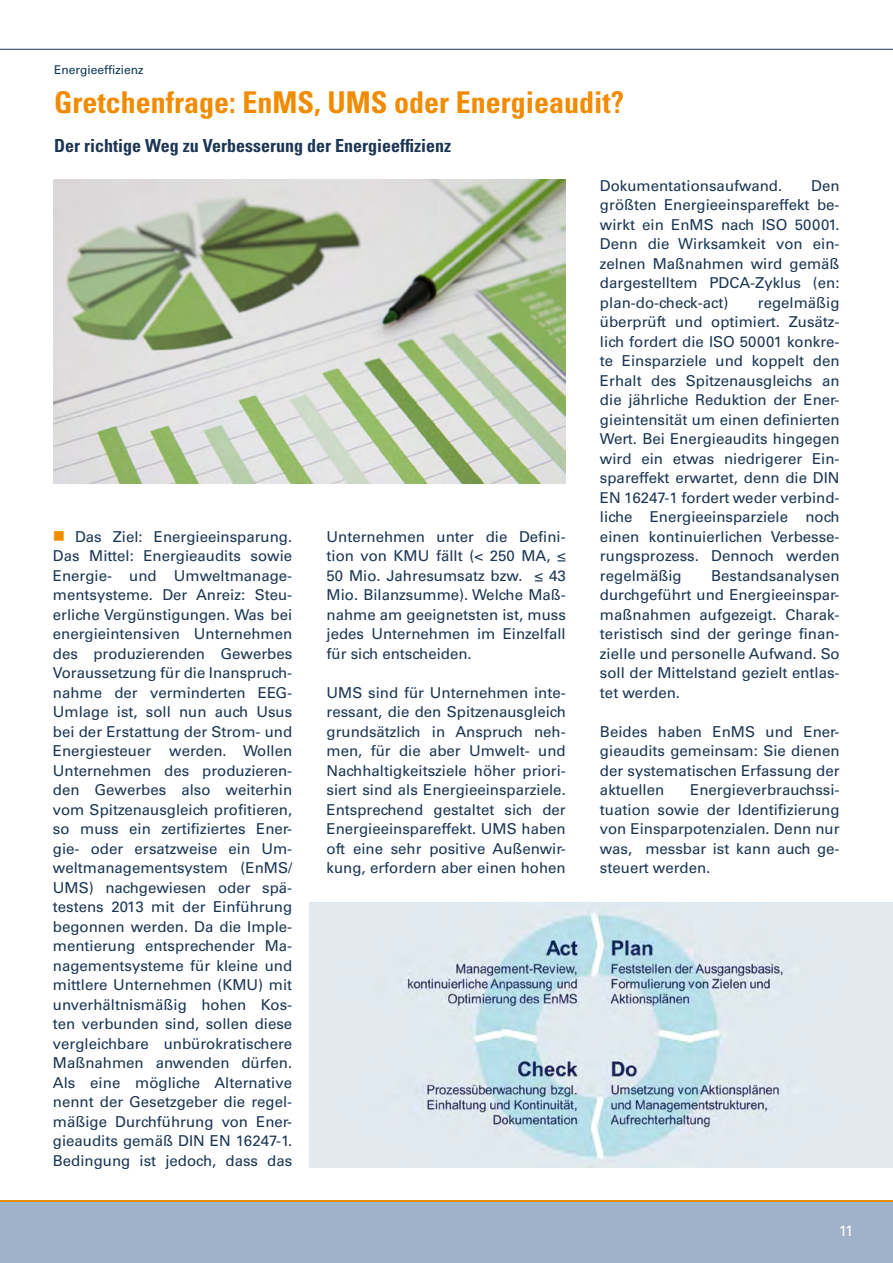
<style>
.page{position:relative;width:893px;height:1263px;background:#fff}
.page>*{position:absolute;margin:0;border:0;box-sizing:border-box;transform-origin:0 0}
.t1{font:700 condensed 30px "Univers LT";color:#f18c02}
.t2{font:700 condensed 18px "Univers LT";color:#1b3553}
.t3{font:500 15px/19.5px "Univers CE";color:#1b3553;text-align:justify}
.t4{font:500 15px "Univers CE";color:#fff}
.t5{font:500 12px "Univers CE";color:#0c3753}
.s1{color:#f18c02}
</style>
<div class="page">
<div style="left:0;top:1200px;width:893px;height:12px;background:#f18c02"></div>
<div style="left:0;top:1202px;width:893px;height:61px;background:#9fb2c9"></div>
<hr style="left:0;top:49px;width:893px;height:1px;background:#1b3553">
<img style="left:54px;top:179px;width:511px;height:304px">
<img style="left:310px;top:902px;width:583px;height:266px">
<p class="t5" style="left:54px;top:63px;width:91px">Energieeffizienz</p>
<h1 class="t1" style="left:54px;top:84px;width:571px">Gretchenfrage: EnMS, UMS oder Energieaudit?</h1>
<p class="t2" style="left:54px;top:134px;width:398px">Der richtige Weg zu Verbesserung der Energieeffizienz</p>
<p class="t3" style="left:53px;top:527px;width:241px"><span class="s1">■</span> Das Ziel: Energieeinsparung.<br>Das Mittel: Energieaudits sowie Energie- und Umweltmanage&shy;mentsysteme. Der Anreiz: Steu&shy;erliche Vergünstigungen. Was bei energieintensiven Unternehmen des produzierenden Gewerbes Voraussetzung für die Inanspruch&shy;nahme der verminderten EEG-Umlage ist, soll nun auch Usus bei der Erstattung der Strom- und Energiesteuer werden. Wollen Unternehmen des produzieren&shy;den Gewerbes also weiterhin vom Spitzenausgleich profitieren, so muss ein zertifiziertes Ener&shy;gie- oder ersatzweise ein Um&shy;weltmanagementsystem (EnMS/ UMS) nachgewiesen oder spä&shy;testens 2013 mit der Einführung begonnen werden. Da die Imple&shy;mentierung entsprechender Ma&shy;nagementsysteme für kleine und mittlere Unternehmen (KMU) mit unverhältnismäßig hohen Kos&shy;ten verbunden sind, sollen diese vergleichbare unbürokratischere Maßnahmen anwenden dürfen.<br>Als eine mögliche Alternative nennt der Gesetzgeber die regel&shy;mäßige Durchführung von Ener&shy;gieaudits gemäß DIN EN 16247-1.<br>Bedingung ist jedoch, dass das</p>
<p class="t3" style="left:326px;top:527px;width:241px">Unternehmen unter die Defini&shy;tion von KMU fällt (&lt; 250 MA, ≤ 50 Mio. Jahresumsatz bzw. ≤ 43<br>Mio. Bilanzsumme). Welche Maß&shy;nahme am geeignetsten ist, muss jedes Unternehmen im Einzelfall für sich entscheiden.</p>
<p class="t3" style="left:326px;top:683px;width:241px">UMS sind für Unternehmen inte&shy;ressant, die den Spitzenausgleich grundsätzlich in Anspruch neh&shy;men, für die aber Umwelt- und Nachhaltigkeitsziele höher priori&shy;siert sind als Energieeinsparziele.<br>Entsprechend gestaltet sich der Energieeinspareffekt. UMS haben oft eine sehr positive Außenwir&shy;kung, erfordern aber einen hohen</p>
<p class="t3" style="left:600px;top:176px;width:184px">Dokumentationsaufwand.</p>
<p class="t3" style="left:600px;top:176px;width:241px;text-indent:211px">Den größten Energieeinspareffekt be&shy;wirkt ein EnMS nach ISO 50001.<br>Denn die Wirksamkeit von ein&shy;zelnen Maßnahmen wird gemäß dargestelltem PDCA-Zyklus (en: plan-do-check-act)</p>
<p class="t3" style="left:600px;top:293px;width:241px;text-indent:158px">regelmäßig überprüft und optimiert. Zusätz&shy;lich fordert die ISO 50001 konkre&shy;te Einsparziele und koppelt den Erhalt des Spitzenausgleichs an die jährliche Reduktion der Ener&shy;gieintensität um einen definierten Wert. Bei Energieaudits hingegen wird ein etwas niedrigerer Ein&shy;spareffekt erwartet, denn die DIN EN 16247-1 fordert weder verbind&shy;liche Energieeinsparziele noch einen kontinuierlichen Verbesse&shy;rungsprozess. Dennoch werden regelmäßig</p>
<p class="t3" style="left:600px;top:566px;width:241px;text-indent:111px">Bestandsanalysen durchgeführt und Energieeinspar&shy;maßnahmen aufgezeigt. Charak&shy;teristisch sind der geringe finan&shy;zielle und personelle Aufwand. So soll der Mittelstand gezielt entlas&shy;tet werden.</p>
<p class="t3" style="left:600px;top:722px;width:241px">Beides haben EnMS und Ener&shy;gieaudits gemeinsam: Sie dienen der systematischen Erfassung der aktuellen</p>
<p class="t3" style="left:600px;top:780px;width:241px;text-indent:90px">Energieverbrauchssi&shy;tuation sowie der Identifizierung von Einsparpotenzialen. Denn nur was, messbar ist kann auch ge&shy;steuert werden.</p>
<p class="t4" style="left:839px;top:1221px;width:16px">11</p>
</div>
